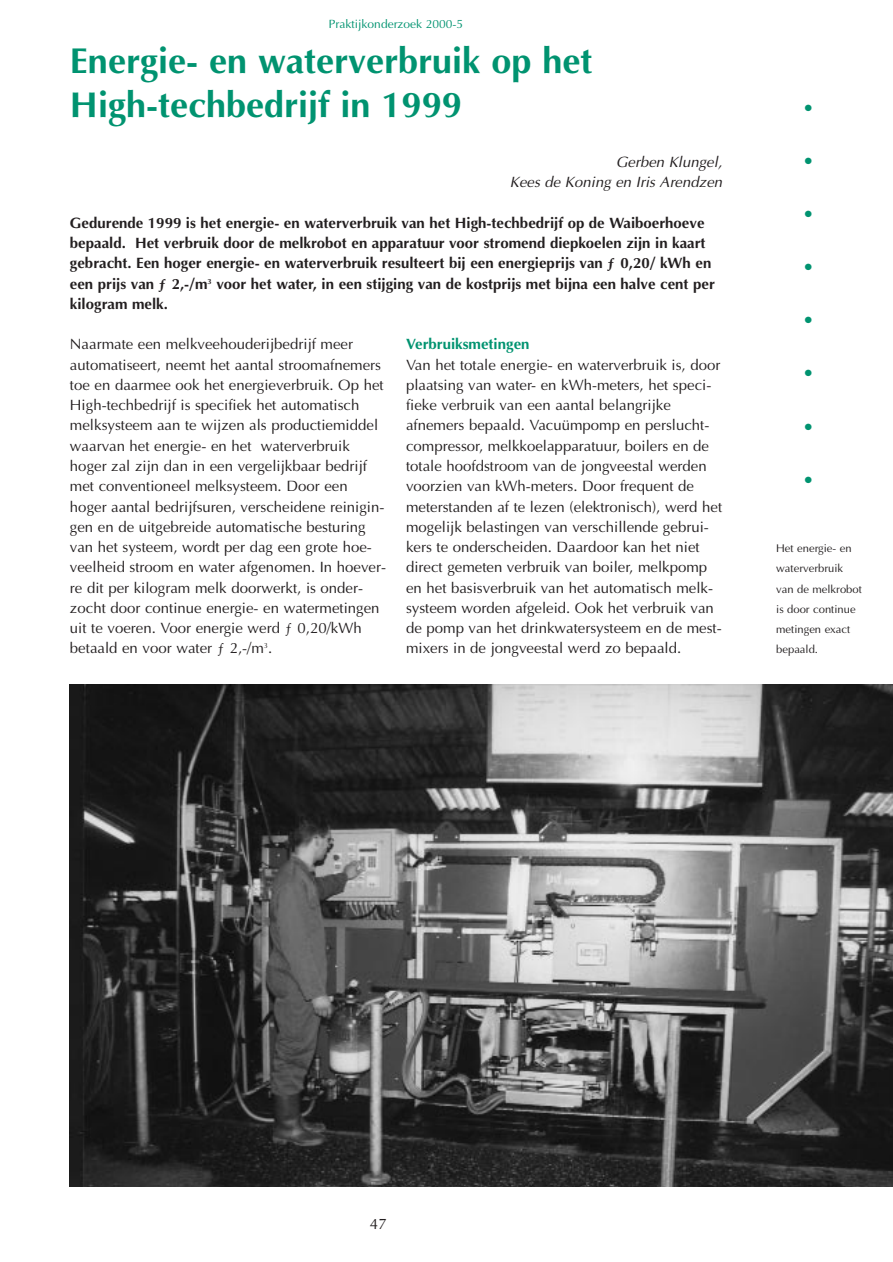
<style>
.page{position:relative;width:893px;height:1262px;background:#fff}
.page>*{position:absolute;margin:0;border:0;box-sizing:border-box;transform-origin:0 0}
.t1{font:700 36px/43.8px "Optima";color:#009370}
.t2{font:15px/20.2px "Optima";color:#231f20}
.t3{font:700 15px/20.2px "Optima";color:#231f20}
.t4{font:italic 15px/20.2px "Optima";color:#231f20;text-align:right}
.t5{font:700 15px "Optima";color:#009370}
.t6{font:12px "Optima";color:#009370}
.t7{font:11.25px/20.2px "Optima";color:#231f20}
.t8{font:9px "Zapf Dingbats";color:#009370}
</style>
<div class="page">
<img style="left:70px;top:684px;width:822px;height:502px">
<p class="t6" style="left:329px;top:19px;width:136px">Praktijkonderzoek 2000-5</p>
<h1 class="t1" style="left:70px;top:42px;width:524px">Energie- en waterverbruik op het<br>High-techbedrijf in 1999</h1>
<p class="t4" style="left:510px;top:153px;width:217px">Gerben Klungel,<br>Kees de Koning en Iris Arendzen</p>
<p class="t3" style="left:70px;top:214px;width:646px">Gedurende 1999 is het energie- en waterverbruik van het High-techbedrijf op de Waiboerhoeve bepaald. Het verbruik door de melkrobot en apparatuur voor stromend diepkoelen zijn in kaart gebracht. Een hoger energie- en waterverbruik resulteert bij een energieprijs van ƒ 0,20/ kWh en een prijs van ƒ 2,-/m<sup>3</sup> voor het water, in een stijging van de kostprijs met bijna een halve cent per kilogram melk.</p>
<p class="t2" style="left:70px;top:336px;width:317px">Naarmate een melkveehouderijbedrijf meer automatiseert, neemt het aantal stroomafnemers toe en daarmee ook het energieverbruik. Op het High-techbedrijf is specifiek het automatisch melksysteem aan te wijzen als productiemiddel waarvan het energie- en het waterverbruik hoger zal zijn dan in een vergelijkbaar bedrijf met conventioneel melksysteem. Door een hoger aantal bedrijfsuren, verscheidene reinigin&shy;gen en de uitgebreide automatische besturing van het systeem, wordt per dag een grote hoe&shy;veelheid stroom en water afgenomen. In hoever&shy;re dit per kilogram melk doorwerkt, is onder&shy;zocht door continue energie- en watermetingen uit te voeren. Voor energie werd ƒ 0,20/kWh betaald en voor water ƒ 2,-/m<sup>3</sup>.</p>
<p class="t5" style="left:406px;top:338px;width:125px">Verbruiksmetingen</p>
<p class="t2" style="left:406px;top:356px;width:317px">Van het totale energie- en waterverbruik is, door plaatsing van water- en kWh-meters, het speci&shy;fieke verbruik van een aantal belangrijke afnemers bepaald. Vacuümpomp en perslucht&shy;compressor, melkkoelapparatuur, boilers en de totale hoofdstroom van de jongveestal werden voorzien van kWh-meters. Door frequent de meterstanden af te lezen (elektronisch), werd het mogelijk belastingen van verschillende gebrui&shy;kers te onderscheiden. Daardoor kan het niet direct gemeten verbruik van boiler, melkpomp en het basisverbruik van het automatisch melk&shy;systeem worden afgeleid. Ook het verbruik van de pomp van het drinkwatersysteem en de mest&shy;mixers in de jongveestal werd zo bepaald.</p>
<p class="t8" style="left:804px;top:103px;width:9px">●</p>
<p class="t8" style="left:804px;top:156px;width:9px">●</p>
<p class="t8" style="left:804px;top:209px;width:9px">●</p>
<p class="t8" style="left:804px;top:263px;width:9px">●</p>
<p class="t8" style="left:804px;top:316px;width:9px">●</p>
<p class="t8" style="left:804px;top:369px;width:9px">●</p>
<p class="t8" style="left:804px;top:422px;width:9px">●</p>
<p class="t8" style="left:804px;top:475px;width:9px">●</p>
<p class="t7" style="left:776px;top:539px;width:87px">Het energie- en waterverbruik van de melkrobot is door continue metingen exact bepaald.</p>
<p class="t2" style="left:370px;top:1215px;width:18px">47</p>
</div>
